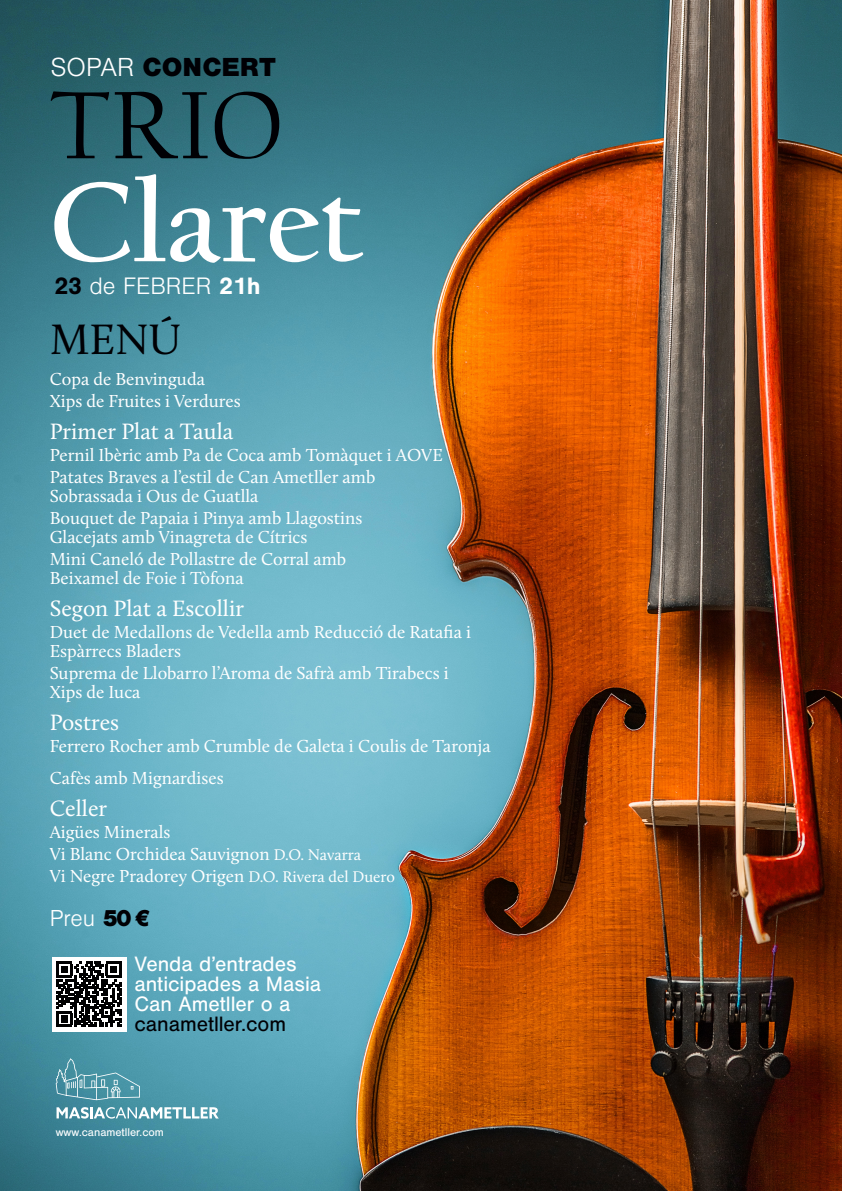
<style>
.page{position:relative;width:842px;height:1191px;background:#fff}
.page>*{position:absolute;margin:0;border:0;box-sizing:border-box;transform-origin:0 0}
.t1{font:700 118.1px "Californian FB";color:#fff}
.t2{font:99.6px "Californian FB";color:#000004}
.t3{font:44px "Calluna";color:#000004}
.t4{font:900 27.1px "Nimbus San";color:#000004}
.t5{font:300 24.7px "Nimbus San";color:#fff}
.t6{font:300 24px "Nimbus San";color:#fff}
.t7{font:23px "Calluna";color:#fff}
.t8{font:21.6px/20px "Nimbus San";letter-spacing:-.005em;color:#fff}
.t9{font:21.6px "Nimbus San";color:#000004}
.t10{font:18px/22px "Calluna";color:#fff}
.t11{font:11.6px "Nimbus San";color:#fff}
.s1{font-weight:300;color:#fff}
.s2{font-weight:700;color:#010004}
.s3{font-weight:700}
.s4{font-size:16px}
.s5{font-weight:900;color:#000004}
</style>
<div class="page">
<img style="left:0;top:0;width:842px;height:1191px">
<svg style="left:56px;top:1058px;width:85px;height:42px;background:#5b9eae"></svg>
<svg style="left:57px;top:1107px;width:162px;height:11px"></svg>
<div style="left:52px;top:957px;width:74px;height:74px;background:#fff"></div>
<svg style="left:56px;top:961px;width:66px;height:66px"></svg>
<h3 class="t4" style="left:51px;top:51px;width:226px"><span class="s1">SOPAR</span> CONCERT</h3>
<h2 class="t2" style="left:50px;top:71px;width:235px">TRIO</h2>
<h1 class="t1" style="left:50px;top:156px;width:317px">Claret</h1>
<h3 class="t5" style="left:54px;top:272px;width:208px"><span class="s2">23</span> de FEBRER <span class="s3">21h</span></h3>
<h3 class="t3" style="left:50px;top:312px;width:133px">MENÚ</h3>
<p class="t10" style="left:50px;top:367px;width:192px">Copa de Benvinguda<br>Xips de Fruites i Verdures</p>
<p class="t7" style="left:50px;top:417px;width:185px">Primer Plat a Taula</p>
<p class="t10" style="left:50px;top:443px;width:395px">Pernil Ibèric amb Pa de Coca amb Tomàquet i AOVE<br>Patates Braves a l’estil de Can Ametller amb</p>
<p class="t10" style="left:50px;top:484px;width:314px">Sobrassada i Ous de Guatlla<br>Bouquet de Papaia i Pinya amb Llagostins</p>
<p class="t10" style="left:50px;top:525px;width:298px">Glacejats amb Vinagreta de Cítrics<br>Mini Caneló de Pollastre de Corral amb</p>
<p class="t10" style="left:50px;top:566px;width:195px">Beixamel de Foie i Tòfona</p>
<p class="t7" style="left:50px;top:594px;width:196px">Segon Plat a Escollir</p>
<p class="t10" style="left:50px;top:622px;width:423px;line-height:19px">Duet de Medallons de Vedella amb Reducció de Ratafia i<br>Espàrrecs Bladers</p>
<p class="t10" style="left:50px;top:663px;width:400px;line-height:19px">Suprema de Llobarro l’Aroma de Safrà amb Tirabecs i<br>Xips de Iuca</p>
<p class="t7" style="left:50px;top:708px;width:71px">Postres</p>
<p class="t10" style="left:50px;top:729px;width:442px;line-height:32px">Ferrero Rocher amb Crumble de Galeta i Coulis de Taronja<br>Cafès amb Mignardises</p>
<p class="t7" style="left:50px;top:794px;width:59px">Celler</p>
<p class="t10" style="left:50px;top:820px;width:347px">Aigües Minerals<br>Vi Blanc Orchidea Sauvignon <span class="s4">D.O. Navarra<br></span>Vi Negre Pradorey Origen <span class="s4">D.O. Rivera del Duero</span></p>
<h3 class="t6" style="left:50px;top:905px;width:102px">Preu <span class="s5">50 €</span></h3>
<p class="t8" style="left:135px;top:954px;width:188px">Venda d’entrades anticipades a Masia<br>Can Ametller o a</p>
<p class="t9" style="left:135px;top:1012px;width:153px">canametller.com</p>
<p class="t11" style="left:56px;top:1126px;width:110px">www.canametller.com</p>
</div>
